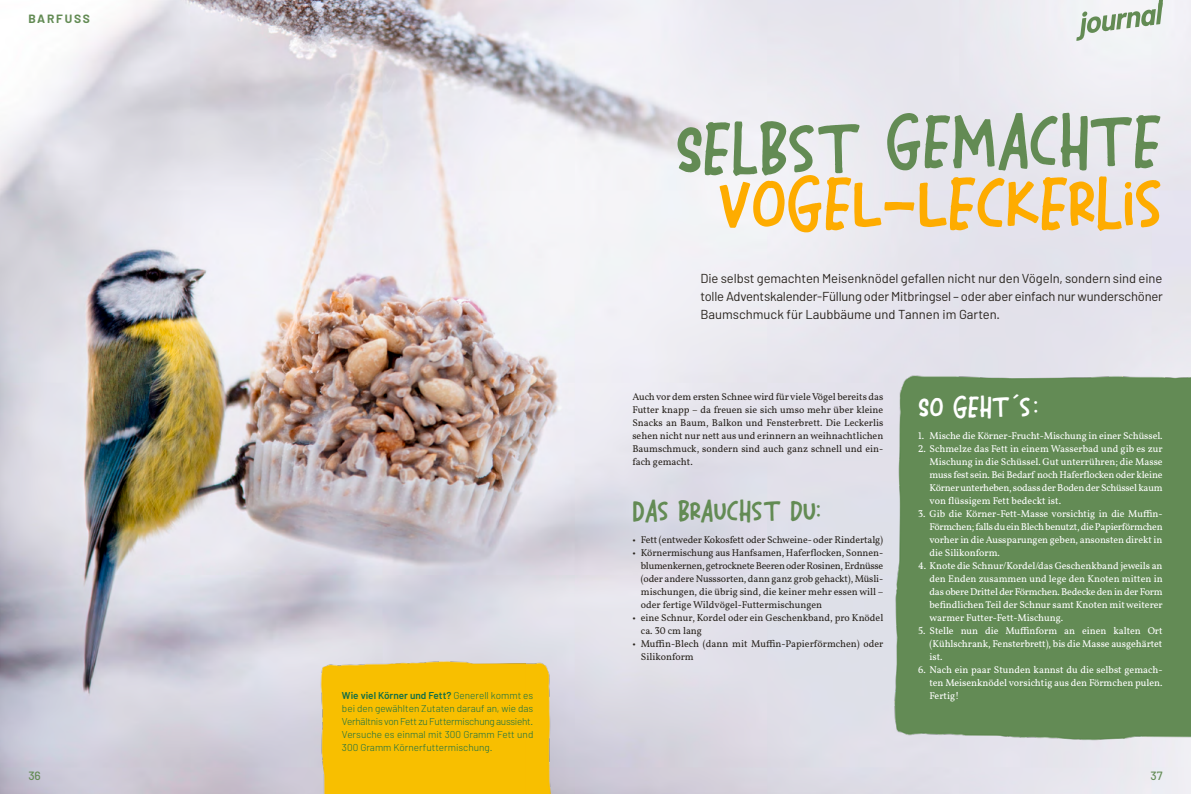
<style>
.page{position:relative;width:1191px;height:794px;background:#fff}
.page>*{position:absolute;margin:0;border:0;box-sizing:border-box;transform-origin:0 0}
.t1{font:75px/62px "Mittens";letter-spacing:-.02em;color:#feac00;text-align:center}
.t2{font:30px "Mittens";letter-spacing:-.01em;color:#638b54}
.t3{font:30px "Mittens";letter-spacing:-.01em;color:#fff}
.t4{font:13px/18px "Barlow";color:#28231d;text-align:justify}
.t5{font:700 12px "Barlow";letter-spacing:.15em;color:#638b54}
.t6{font:500 12px "Barlow";color:#638b54}
.t7{font:10px/13px "Demeter Vollkorn";letter-spacing:-.005em;color:#fff;text-align:justify}
.t8{font:10px/13px "Demeter Vollkorn";color:#28231d;text-align:justify}
.t9{font:300 10px/13px "Barlow";color:#136e48;text-align:justify}
.s1{font-weight:600}
.s2{color:#638b54}
</style>
<div class="page">
<img style="left:0;top:0;width:1191px;height:794px">
<img style="left:766px;top:345px;width:425px;height:436px">
<img style="left:525px;top:641px;width:70px;height:153px">
<img style="left:279px;top:639px;width:246px;height:155px">
<svg style="left:1076px;top:0;width:88px;height:41px"></svg>
<p class="t5" style="left:28px;top:11px;width:63px">BARFUSS</p>
<p class="t9" style="left:342px;top:689px;width:193px"><span class="s1">Wie viel Körner und Fett?</span> Generell kommt es bei den gewählten Zutaten darauf an, wie das Verhältnis von Fett zu Futtermischung aussieht.<br>Versuche es einmal mit 300 Gramm Fett und 300 Gramm Körnerfuttermischung.</p>
<p class="t1" style="left:675px;top:111px;width:489px"><span class="s2">SELBST GEMACHTE<br></span>VOGEL-LECKERLIS</p>
<p class="t4" style="left:700px;top:269px;width:464px">Die selbst gemachten Meisenknödel gefallen nicht nur den Vögeln, sondern sind eine tolle Adventskalender-Füllung oder Mitbringsel – oder aber einfach nur wunderschöner Baumschmuck für Laubbäume und Tannen im Garten.</p>
<p class="t8" style="left:632px;top:390px;width:252px">Auch vor dem ersten Schnee wird für viele Vögel bereits das Futter knapp – da freuen sie sich umso mehr über kleine Snacks an Baum, Balkon und Fensterbrett. Die Leckerlis sehen nicht nur nett aus und erinnern an weihnachtlichen Baumschmuck, sondern sind auch ganz schnell und ein&shy;fach gemacht.</p>
<p class="t3" style="left:918px;top:388px;width:122px">SO GEHT ´S:</p>
<p class="t7" style="left:918px;top:429px;width:246px">1. Mische die Körner-Frucht-Mischung in einer Schüssel.</p>
<p class="t7" style="left:929px;top:442px;width:235px;text-indent:-11px">2. Schmelze das Fett in einem Wasserbad und gib es zur Mischung in die Schüssel. Gut unterrühren; die Masse muss fest sein. Bei Bedarf noch Haferflocken oder kleine Körner unterheben, sodass der Boden der Schüssel kaum von flüssigem Fett bedeckt ist.</p>
<p class="t7" style="left:929px;top:507px;width:235px;text-indent:-11px">3. Gib die Körner-Fett-Masse vorsichtig in die Muffin-Förmchen; falls du ein Blech benutzt, die Papierförmchen vorher in die Aussparungen geben, ansonsten direkt in die Silikonform.</p>
<p class="t7" style="left:929px;top:559px;width:235px;text-indent:-11px">4. Knote die Schnur/Kordel/das Geschenkband jeweils an den Enden zusammen und lege den Knoten mitten in das obere Drittel der Förmchen. Bedecke den in der Form befindlichen Teil der Schnur samt Knoten mit weiterer warmer Futter-Fett-Mischung.</p>
<p class="t7" style="left:929px;top:624px;width:235px;text-indent:-11px">5. Stelle nun die Muffinform an einen kalten Ort (Kühlschrank, Fensterbrett), bis die Masse ausgehärtet ist.</p>
<p class="t7" style="left:929px;top:663px;width:235px;text-indent:-11px">6. Nach ein paar Stunden kannst du die selbst gemach&shy;ten Meisenknödel vorsichtig aus den Förmchen pulen.<br>Fertig!</p>
<p class="t2" style="left:632px;top:492px;width:190px">DAS BRAUCHST DU:</p>
<p class="t8" style="left:632px;top:533px;width:252px">• Fett (entweder Kokosfett oder Schweine- oder Rindertalg)</p>
<p class="t8" style="left:641px;top:546px;width:244px;text-indent:-9px">• Körnermischung aus Hanfsamen, Haferflocken, Sonnen&shy;blumenkernen, getrocknete Beeren oder Rosinen, Erdnüsse (oder andere Nusssorten, dann ganz grob gehackt), Müsli&shy;mischungen, die übrig sind, die keiner mehr essen will – oder fertige Wildvögel-Futtermischungen</p>
<p class="t8" style="left:641px;top:611px;width:244px;text-indent:-9px">• eine Schnur, Kordel oder ein Geschenkband, pro Knödel ca. 30 cm lang</p>
<p class="t8" style="left:641px;top:637px;width:244px;text-indent:-9px">• Muffin-Blech (dann mit Muffin-Papierförmchen) oder<br>Silikonform</p>
<p class="t6" style="left:28px;top:768px;width:14px">36</p>
<p class="t6" style="left:1150px;top:768px;width:14px">37</p>
</div>
